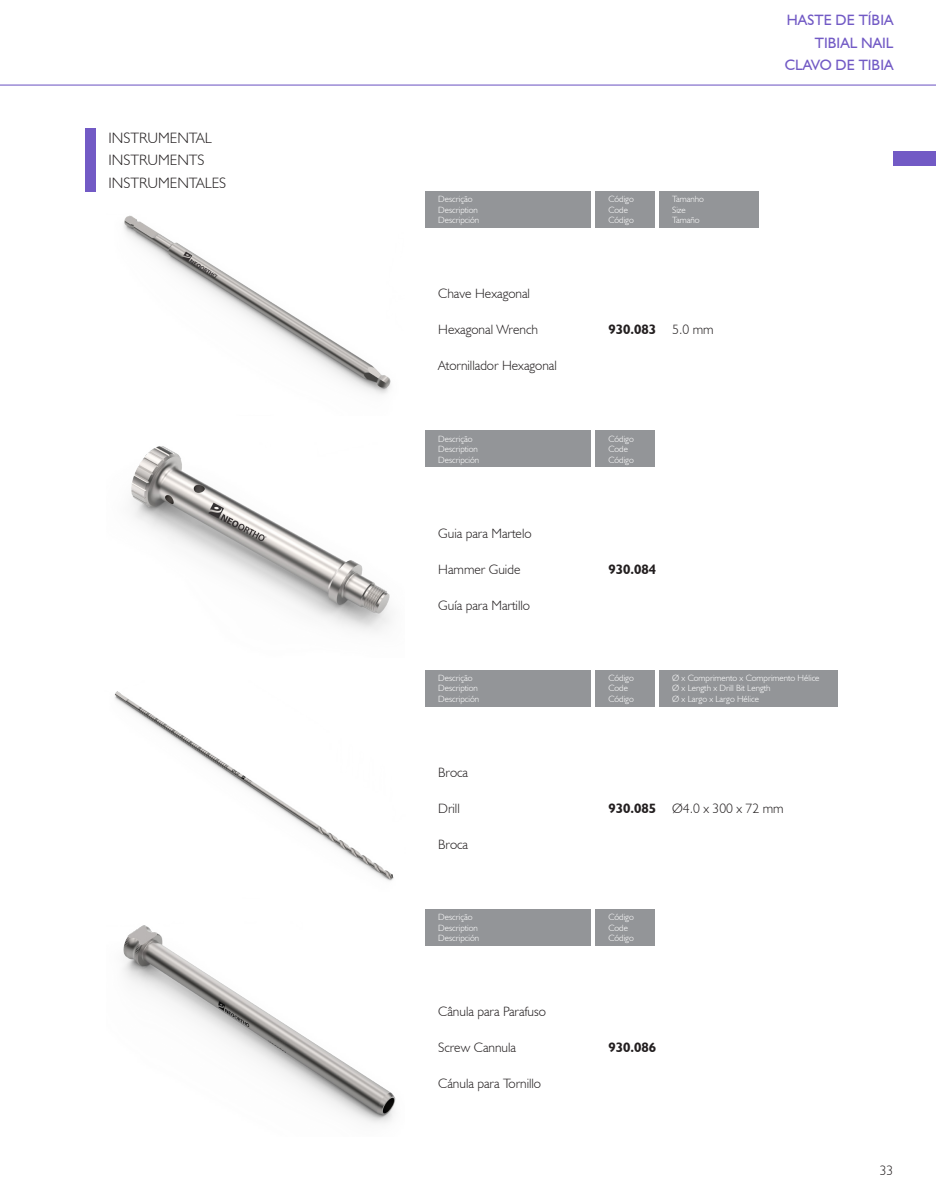
<style>
.page{position:relative;width:936px;height:1191px;background:#fff}
.page>*{position:absolute;margin:0;border:0;box-sizing:border-box;transform-origin:0 0}
.t1{font:300 15px/22.5px "Humanist 521 BT";color:#231f20}
.t2{font:15px/22.5px "Humanist 521 BT";color:#725ac5;text-align:right}
.desc-instrumental{font:300 13.5px "Humanist 521 BT";color:#231f20}
.desc-instrumental-2{font:700 13.5px "Humanist 521 BT";color:#231f20}
.tabela-cabecalho{font:300 9px "Humanist 521 BT";color:#fff}
</style>
<div class="page">
<hr style="left:0;top:85px;width:935px;height:1px;background:#725ac5">
<div style="left:85px;top:128px;width:11px;height:63px;background:#725ac5"></div>
<div style="left:893px;top:151px;width:42px;height:15px;background:#725ac5"></div>
<div style="left:425px;top:191px;width:166px;height:36px;background:#939598"></div>
<img style="left:123px;top:215px;width:268px;height:179px">
<div style="left:595px;top:191px;width:60px;height:36px;background:#939598"></div>
<div style="left:659px;top:191px;width:100px;height:36px;background:#939598"></div>
<div style="left:425px;top:431px;width:166px;height:36px;background:#939598"></div>
<div style="left:595px;top:431px;width:60px;height:36px;background:#939598"></div>
<img style="left:131px;top:446px;width:259px;height:185px">
<div style="left:425px;top:670px;width:166px;height:36px;background:#939598"></div>
<div style="left:595px;top:670px;width:60px;height:36px;background:#939598"></div>
<img style="left:114px;top:691px;width:280px;height:190px">
<div style="left:659px;top:670px;width:179px;height:36px;background:#939598"></div>
<div style="left:425px;top:909px;width:166px;height:36px;background:#939598"></div>
<div style="left:595px;top:909px;width:60px;height:36px;background:#939598"></div>
<img style="left:123px;top:925px;width:273px;height:198px">
<h1 class="t1" style="left:108px;top:126px;width:119px">INSTRUMENTAL<br>INSTRUMENTS<br>INSTRUMENTALES</h1>
<p class="tabela-cabecalho" style="left:438px;top:194px;width:36px">Descrição</p>
<p class="tabela-cabecalho" style="left:438px;top:204px;width:41px">Description</p>
<p class="tabela-cabecalho" style="left:438px;top:215px;width:42px">Descripción</p>
<p class="desc-instrumental" style="left:438px;top:285px;width:93px">Chave Hexagonal</p>
<p class="desc-instrumental" style="left:438px;top:321px;width:101px">Hexagonal Wrench</p>
<p class="desc-instrumental" style="left:438px;top:357px;width:120px">Atornillador Hexagonal</p>
<p class="tabela-cabecalho" style="left:438px;top:433px;width:36px">Descrição</p>
<p class="tabela-cabecalho" style="left:438px;top:443px;width:41px">Description</p>
<p class="tabela-cabecalho" style="left:438px;top:454px;width:42px">Descripción</p>
<p class="desc-instrumental" style="left:438px;top:524px;width:95px">Guia para Martelo</p>
<p class="desc-instrumental" style="left:438px;top:560px;width:84px">Hammer Guide</p>
<p class="desc-instrumental" style="left:438px;top:596px;width:93px">Guía para Martillo</p>
<p class="tabela-cabecalho" style="left:438px;top:672px;width:36px">Descrição</p>
<p class="tabela-cabecalho" style="left:438px;top:683px;width:41px">Description</p>
<p class="tabela-cabecalho" style="left:438px;top:693px;width:42px">Descripción</p>
<p class="desc-instrumental" style="left:438px;top:764px;width:31px">Broca</p>
<p class="desc-instrumental" style="left:438px;top:800px;width:23px">Drill</p>
<p class="desc-instrumental" style="left:438px;top:836px;width:31px">Broca</p>
<p class="tabela-cabecalho" style="left:438px;top:911px;width:36px">Descrição</p>
<p class="tabela-cabecalho" style="left:438px;top:922px;width:41px">Description</p>
<p class="tabela-cabecalho" style="left:438px;top:932px;width:42px">Descripción</p>
<p class="desc-instrumental" style="left:438px;top:1003px;width:109px">Cânula para Parafuso</p>
<p class="desc-instrumental" style="left:438px;top:1039px;width:79px">Screw Cannula</p>
<p class="desc-instrumental" style="left:438px;top:1075px;width:104px">Cánula para Tornillo</p>
<h1 class="t2" style="left:784px;top:9px;width:110px">HASTE DE TÍBIA<br>TIBIAL NAIL<br>CLAVO DE TIBIA</h1>
<p class="tabela-cabecalho" style="left:608px;top:194px;width:27px">Código</p>
<p class="tabela-cabecalho" style="left:608px;top:204px;width:21px">Code</p>
<p class="tabela-cabecalho" style="left:608px;top:215px;width:27px">Código</p>
<p class="tabela-cabecalho" style="left:672px;top:194px;width:33px">Tamanho</p>
<p class="tabela-cabecalho" style="left:672px;top:204px;width:15px">Size</p>
<p class="tabela-cabecalho" style="left:672px;top:215px;width:29px">Tamaño</p>
<p class="desc-instrumental-2" style="left:608px;top:321px;width:49px">930.083</p>
<p class="desc-instrumental" style="left:672px;top:321px;width:43px">5.0 mm</p>
<p class="tabela-cabecalho" style="left:608px;top:433px;width:27px">Código</p>
<p class="tabela-cabecalho" style="left:608px;top:443px;width:21px">Code</p>
<p class="tabela-cabecalho" style="left:608px;top:454px;width:27px">Código</p>
<p class="desc-instrumental-2" style="left:608px;top:560px;width:49px">930.084</p>
<p class="tabela-cabecalho" style="left:608px;top:672px;width:27px">Código</p>
<p class="tabela-cabecalho" style="left:608px;top:683px;width:21px">Code</p>
<p class="tabela-cabecalho" style="left:608px;top:693px;width:27px">Código</p>
<p class="tabela-cabecalho" style="left:672px;top:672px;width:149px">Ø x Comprimento x Comprimento Hélice</p>
<p class="tabela-cabecalho" style="left:672px;top:683px;width:100px">Ø x Length x Drill Bit Length</p>
<p class="tabela-cabecalho" style="left:672px;top:693px;width:88px">Ø x Largo x Largo Hélice</p>
<p class="desc-instrumental-2" style="left:608px;top:799px;width:49px">930.085</p>
<p class="desc-instrumental" style="left:672px;top:800px;width:113px">Ø4.0 x 300 x 72 mm</p>
<p class="tabela-cabecalho" style="left:608px;top:911px;width:27px">Código</p>
<p class="tabela-cabecalho" style="left:608px;top:922px;width:21px">Code</p>
<p class="tabela-cabecalho" style="left:608px;top:932px;width:27px">Código</p>
<p class="desc-instrumental-2" style="left:608px;top:1039px;width:49px">930.086</p>
<h2 class="desc-instrumental" style="left:879px;top:1162px;width:15px">33</h2>
</div>
